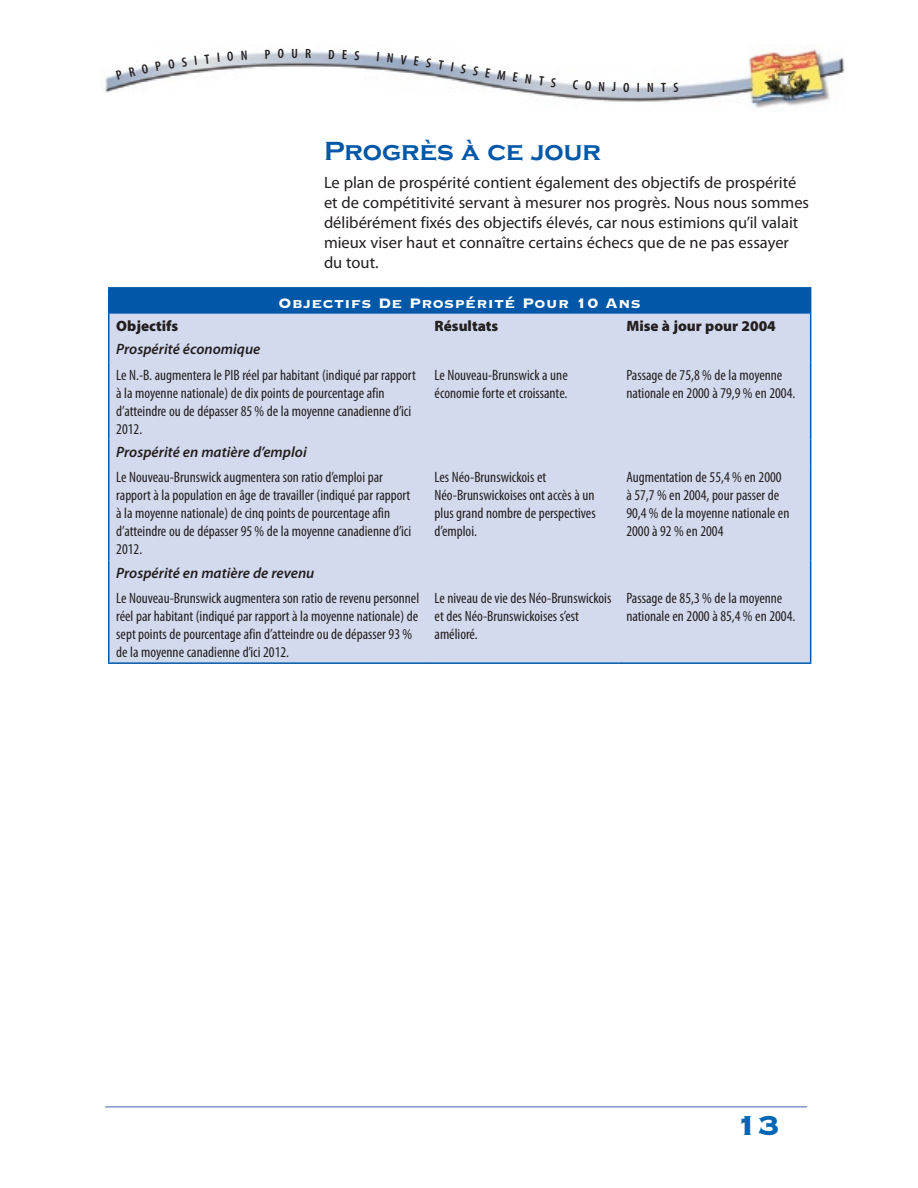
<style>
.page{position:relative;width:918px;height:1188px;background:#fff}
.page>*{position:absolute;margin:0;border:0;box-sizing:border-box;transform-origin:0 0}
.t1{font:36px "Copperplate Thirty Three BC";color:#0167b4}
.t2{font:700 27px "Copperplate Gothic";color:#0157a8}
.t3{font:18px "Copperplate Thirty Three BC";letter-spacing:.02em;color:#fff}
.t4{font:16.5px/19.8px "Myriad Pro";color:#231f20}
.t5{font:condensed 15px/18px "Myriad Pro";color:#231f20}
.t6{font:italic 600 15px "Myriad Pro";color:#231f20}
.t7{font:900 15px "Myriad Pro";color:#231f20}
.t8{font:600 condensed 13.5px "Myriad Pro";color:#231f20}
</style>
<div class="page">
<img style="left:102px;top:49px;width:743px;height:59px">
<hr style="left:105px;top:1106px;width:702px;height:2px;background:#8295cb">
<div style="left:109px;top:288px;width:702px;height:26px;background:#0157a8"></div>
<div style="left:110px;top:314px;width:700px;height:348px;background:#d4daee"></div>
<hr style="left:108px;top:287px;width:319px;height:2px;background:#0157a8">
<hr style="left:108px;top:289px;width:2px;height:25px;background:#0157a8">
<hr style="left:427px;top:287px;width:192px;height:2px;background:#0157a8">
<hr style="left:619px;top:287px;width:192px;height:2px;background:#0157a8">
<hr style="left:108px;top:314px;width:2px;height:23px;background:#0157a8">
<hr style="left:108px;top:337px;width:2px;height:25px;background:#0157a8">
<svg style="left:810px;top:314px;width:1px;height:48px"></svg>
<hr style="left:108px;top:362px;width:2px;height:78px;background:#0157a8">
<hr style="left:810px;top:362px;width:1px;height:78px;background:#0157a8">
<hr style="left:108px;top:440px;width:2px;height:25px;background:#0157a8">
<svg style="left:810px;top:440px;width:1px;height:25px"></svg>
<hr style="left:108px;top:465px;width:2px;height:95px;background:#0157a8">
<hr style="left:810px;top:465px;width:1px;height:95px;background:#0157a8">
<hr style="left:108px;top:560px;width:2px;height:26px;background:#0157a8">
<svg style="left:810px;top:560px;width:1px;height:26px"></svg>
<hr style="left:108px;top:586px;width:2px;height:76px;background:#0157a8">
<hr style="left:810px;top:586px;width:1px;height:76px;background:#0157a8">
<hr style="left:108px;top:662px;width:319px;height:2px;background:#0157a8">
<hr style="left:427px;top:662px;width:192px;height:2px;background:#0157a8">
<hr style="left:619px;top:662px;width:192px;height:2px;background:#0157a8">
<svg style="left:116px;top:70px;width:7px;height:10px"></svg>
<svg style="left:129px;top:64px;width:20px;height:13px"></svg>
<svg style="left:155px;top:61px;width:7px;height:10px"></svg>
<svg style="left:168px;top:59px;width:7px;height:10px"></svg>
<svg style="left:182px;top:57px;width:5px;height:10px"></svg>
<svg style="left:194px;top:55px;width:3px;height:10px"></svg>
<svg style="left:204px;top:54px;width:6px;height:10px"></svg>
<svg style="left:217px;top:51px;width:17px;height:11px"></svg>
<svg style="left:241px;top:51px;width:6px;height:9px"></svg>
<svg style="left:265px;top:49px;width:5px;height:10px"></svg>
<svg style="left:278px;top:49px;width:6px;height:10px"></svg>
<svg style="left:306px;top:49px;width:5px;height:9px"></svg>
<svg style="left:329px;top:49px;width:5px;height:10px"></svg>
<svg style="left:342px;top:50px;width:5px;height:9px"></svg>
<svg style="left:354px;top:50px;width:5px;height:10px"></svg>
<svg style="left:377px;top:52px;width:2px;height:9px"></svg>
<svg style="left:387px;top:53px;width:6px;height:10px"></svg>
<svg style="left:400px;top:54px;width:7px;height:10px"></svg>
<svg style="left:414px;top:56px;width:5px;height:10px"></svg>
<svg style="left:426px;top:58px;width:18px;height:12px"></svg>
<svg style="left:497px;top:70px;width:9px;height:10px"></svg>
<svg style="left:513px;top:72px;width:19px;height:12px"></svg>
<svg style="left:539px;top:76px;width:5px;height:10px"></svg>
<svg style="left:551px;top:77px;width:5px;height:10px"></svg>
<svg style="left:573px;top:80px;width:18px;height:10px"></svg>
<svg style="left:599px;top:81px;width:6px;height:10px"></svg>
<svg style="left:612px;top:82px;width:4px;height:9px"></svg>
<svg style="left:624px;top:82px;width:5px;height:10px"></svg>
<svg style="left:661px;top:82px;width:17px;height:10px"></svg>
<p class="t8" style="left:291px;top:46px;width:8px">U</p>
<p class="t8" style="left:452px;top:59px;width:42px;rotate:10deg">ISSE</p>
<p class="t8" style="left:637px;top:80px;width:19px">I N</p>
<h2 class="t2" style="left:324px;top:136px;width:278px">Progrès à ce jour</h2>
<p class="t4" style="left:324px;top:173px;width:487px">Le plan de prospérité contient également des objectifs de prospérité et de compétitivité servant à mesurer nos progrès. Nous nous sommes délibérément fixés des objectifs élevés, car nous estimions qu’il valait mieux viser haut et connaître certains échecs que de ne pas essayer du tout.</p>
<p class="t3" style="left:278px;top:294px;width:364px">Objectifs De Prospérité Pour 10 Ans</p>
<p class="t7" style="left:116px;top:317px;width:64px">Objectifs</p>
<p class="t7" style="left:435px;top:317px;width:65px">Résultats</p>
<p class="t7" style="left:626px;top:317px;width:151px">Mise à jour pour 2004</p>
<p class="t6" style="left:116px;top:341px;width:146px">Prospérité économique</p>
<p class="t5" style="left:116px;top:366px;width:301px">Le N.-B. augmentera le PIB réel par habitant (indiqué par rapport à la moyenne nationale) de dix points de pourcentage afin d’atteindre ou de dépasser 85 % de la moyenne canadienne d’ici 2012.</p>
<p class="t5" style="left:435px;top:366px;width:135px">Le Nouveau-Brunswick a une économie forte et croissante.</p>
<p class="t5" style="left:626px;top:366px;width:171px">Passage de 75,8 % de la moyenne nationale en 2000 à 79,9 % en 2004.</p>
<p class="t6" style="left:116px;top:444px;width:192px">Prospérité en matière d’emploi</p>
<p class="t5" style="left:116px;top:469px;width:296px">Le Nouveau-Brunswick augmentera son ratio d’emploi par rapport à la population en âge de travailler (indiqué par rapport à la moyenne nationale) de cinq points de pourcentage afin d’atteindre ou de dépasser 95 % de la moyenne canadienne d’ici 2012.</p>
<p class="t5" style="left:435px;top:469px;width:163px">Les Néo-Brunswickois et<br>Néo-Brunswickoises ont accès à un plus grand nombre de perspectives d’emploi.</p>
<p class="t5" style="left:626px;top:469px;width:165px">Augmentation de 55,4 % en 2000 à 57,7 % en 2004, pour passer de<br>90,4 % de la moyenne nationale en<br>2000 à 92 % en 2004</p>
<p class="t6" style="left:116px;top:564px;width:200px">Prospérité en matière de revenu</p>
<p class="t5" style="left:116px;top:590px;width:305px">Le Nouveau-Brunswick augmentera son ratio de revenu personnel réel par habitant (indiqué par rapport à la moyenne nationale) de sept points de pourcentage afin d’atteindre ou de dépasser 93 % de la moyenne canadienne d’ici 2012.</p>
<p class="t5" style="left:435px;top:590px;width:178px">Le niveau de vie des Néo-Brunswickois et des Néo-Brunswickoises s’est amélioré.</p>
<p class="t5" style="left:626px;top:590px;width:171px">Passage de 85,3 % de la moyenne nationale en 2000 à 85,4 % en 2004.</p>
<h1 class="t1" style="left:736px;top:1107px;width:45px">13</h1>
</div>
